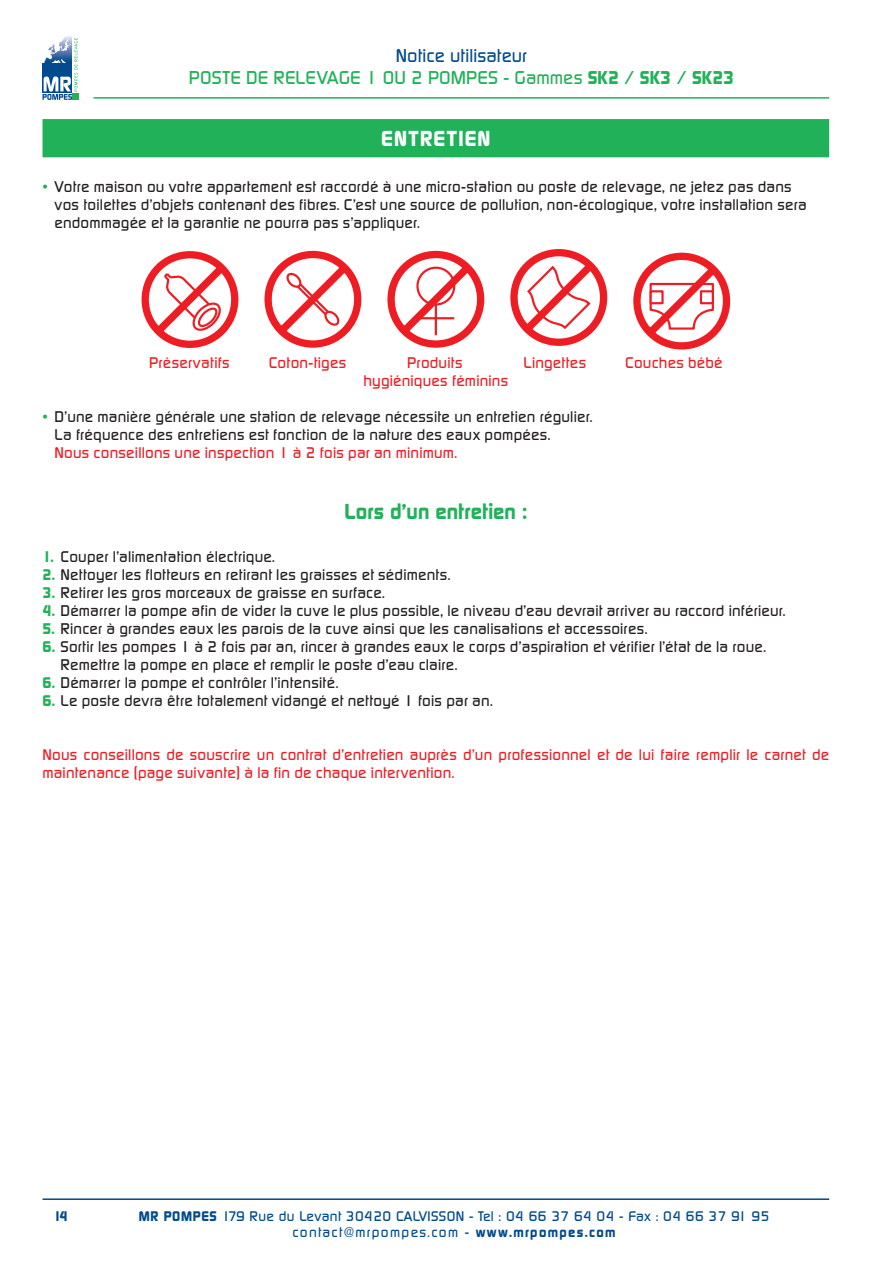
<style>
.page{position:relative;width:893px;height:1263px;background:#fff}
.page>*{position:absolute;margin:0;border:0;box-sizing:border-box;transform-origin:0 0}
.Titre_haut_de_page{font:700 21px "Digital";letter-spacing:.005em;color:#21b259}
.Titre_haut_de_page-2{font:700 21px "Digital";letter-spacing:.06em;color:#fff}
.t1{font:500 18px/21.6px "Digital";letter-spacing:.01em;color:#21b259;text-align:center}
.Titre_haut_de_page-3{font:500 15px "Digital";letter-spacing:.015em;color:#231f20}
.Titre_haut_de_page-4{font:500 15px/18px "Digital";letter-spacing:.015em;color:#ee1d23}
.t2{font:500 13.5px/16.2px "Digital";letter-spacing:.03em;color:#004a8d;text-align:center}
.t3{font:700 13.5px "Digital";color:#004a8d}
.s1{color:#004a8d}
.s2{font-weight:700}
.s3{color:#21b259}
.s4{font-weight:700;color:#21b259}
</style>
<div class="page">
<hr style="left:43px;top:1198px;width:786px;height:2px;background:#004a8d">
<hr style="left:94px;top:97px;width:735px;height:2px;background:#21b259">
<svg style="left:43px;top:36px;width:36px;height:64px"></svg>
<div style="left:43px;top:120px;width:785px;height:37px;background:#21b259"></div>
<div style="left:43px;top:119px;width:786px;height:38px;border:2px solid #21b259"></div>
<svg style="left:142px;top:251px;width:97px;height:97px"></svg>
<svg style="left:264px;top:250px;width:221px;height:98px"></svg>
<svg style="left:510px;top:249px;width:98px;height:97px"></svg>
<svg style="left:633px;top:252px;width:97px;height:97px"></svg>
<p class="t1" style="left:189px;top:45px;width:547px"><span class="s1">Notice utilisateur<br></span>POSTE DE RELEVAGE 1 OU 2 POMPES - Gammes <span class="s2">SK2</span> / <span class="s2">SK3</span> / <span class="s2">SK23</span></p>
<p class="Titre_haut_de_page-2" style="left:381px;top:127px;width:111px">ENTRETIEN</p>
<p class="Titre_haut_de_page-3" style="left:43px;top:178px;width:751px"><span class="s3">•</span> Votre maison ou votre appartement est raccordé à une micro-station ou poste de relevage, ne jetez pas dans</p>
<p class="Titre_haut_de_page-3" style="left:55px;top:196px;width:754px">vos toilettes d’objets contenant des fibres. C’est une source de pollution, non-écologique, votre installation sera</p>
<p class="Titre_haut_de_page-3" style="left:55px;top:214px;width:367px">endommagée et la garantie ne pourra pas s’appliquer.</p>
<p class="Titre_haut_de_page-4" style="left:149px;top:353px;width:82px">Préservatifs</p>
<p class="Titre_haut_de_page-4" style="left:269px;top:353px;width:79px">Coton-tiges</p>
<p class="Titre_haut_de_page-4" style="left:407px;top:353px;width:57px">Produits</p>
<p class="Titre_haut_de_page-4" style="left:523px;top:353px;width:64px">Lingettes</p>
<p class="Titre_haut_de_page-4" style="left:625px;top:353px;width:99px">Couches bébé</p>
<p class="Titre_haut_de_page-4" style="left:364px;top:371px;width:146px">hygiéniques féminins</p>
<p class="Titre_haut_de_page-3" style="left:43px;top:408px;width:551px"><span class="s3">•</span> D’une manière générale une station de relevage nécessite un entretien régulier.</p>
<p class="Titre_haut_de_page-3" style="left:55px;top:426px;width:497px">La fréquence des entretiens est fonction de la nature des eaux pompées.</p>
<p class="Titre_haut_de_page-4" style="left:55px;top:443px;width:404px">Nous conseillons une inspection 1 à 2 fois par an minimum.</p>
<p class="Titre_haut_de_page" style="left:344px;top:499px;width:184px">Lors d’un entretien :</p>
<p class="Titre_haut_de_page-3" style="left:43px;top:548px;width:234px"><span class="s4">1.</span> Couper l’alimentation électrique.</p>
<p class="Titre_haut_de_page-3" style="left:43px;top:566px;width:409px"><span class="s4">2.</span> Nettoyer les flotteurs en retirant les graisses et sédiments.</p>
<p class="Titre_haut_de_page-3" style="left:43px;top:584px;width:344px"><span class="s4">3.</span> Retirer les gros morceaux de graisse en surface.</p>
<p class="Titre_haut_de_page-3" style="left:43px;top:602px;width:744px"><span class="s4">4.</span> Démarrer la pompe afin de vider la cuve le plus possible, le niveau d’eau devrait arriver au raccord inférieur.</p>
<p class="Titre_haut_de_page-3" style="left:43px;top:620px;width:606px"><span class="s4">5.</span> Rincer à grandes eaux les parois de la cuve ainsi que les canalisations et accessoires.</p>
<p class="Titre_haut_de_page-3" style="left:43px;top:638px;width:725px"><span class="s4">6.</span> Sortir les pompes 1 à 2 fois par an, rincer à grandes eaux le corps d’aspiration et vérifier l’état de la roue.</p>
<p class="Titre_haut_de_page-3" style="left:61px;top:656px;width:398px">Remettre la pompe en place et remplir le poste d’eau claire.</p>
<p class="Titre_haut_de_page-3" style="left:43px;top:674px;width:297px"><span class="s4">6.</span> Démarrer la pompe et contrôler l’intensité.</p>
<p class="Titre_haut_de_page-3" style="left:43px;top:692px;width:452px"><span class="s4">6.</span> Le poste devra être totalement vidangé et nettoyé 1 fois par an.</p>
<p class="Titre_haut_de_page-4" style="left:43px;top:745px;width:788px">Nous conseillons de souscrire un contrat d’entretien auprès d’un professionnel et de lui faire remplir le carnet de maintenance (page suivante) à la fin de chaque intervention.</p>
<p class="t3" style="left:54px;top:1208px;width:16px">14</p>
<p class="t2" style="left:139px;top:1208px;width:632px"><span class="s2">MR POMPES</span> 179 Rue du Levant 30420 CALVISSON - Tel : 04 66 37 64 04 - Fax : 04 66 37 91 95 contact@mrpompes.com - <span class="s2">www.mrpompes.com</span></p>
</div>
